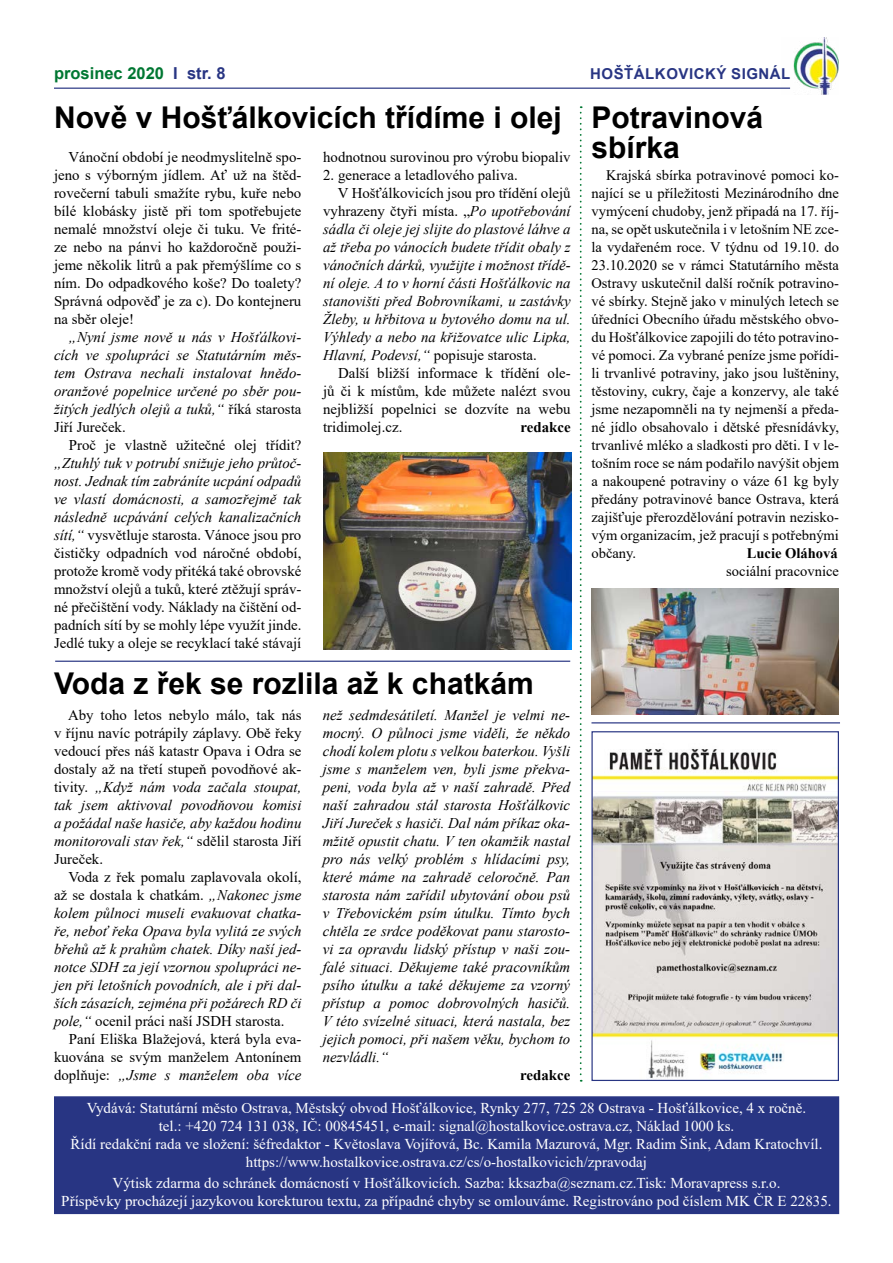
<style>
.page{position:relative;width:893px;height:1263px;background:#fff}
.page>*{position:absolute;margin:0;border:0;box-sizing:border-box;transform-origin:0 0}
.t1{font:700 30px/30px "Arial";color:#000}
.t2{font:700 16.5px "Arial";color:#007732}
.t3{font:15px/18px "Times New Roman";color:#fff;text-align:center}
.t4{font:700 15px "Arial";letter-spacing:.035em;color:#283583}
.t5{font:14.85px/18px "Times New Roman";color:#000;text-align:justify}
.t6{font:italic 14.85px/18px "Times New Roman";color:#000;text-align:justify}
.t7{font:700 14.85px "Times New Roman";color:#000}
.t8{font:14.55px/18px "Times New Roman";color:#000;text-align:justify}
.t9{font:700 14.55px "Times New Roman";color:#000}
.s1{color:#283583}
.s2{font-style:italic}
.s3{font-style:normal}
</style>
<div class="page">
<div style="left:54px;top:1096px;width:785px;height:118px;background:#283583;border:2px solid #283583"></div>
<img style="left:781px;top:37px;width:58px;height:57px">
<hr style="left:54px;top:88px;width:736px;height:1px;background:#283583">
<svg style="left:580px;top:106px;width:2px;height:976px"></svg>
<img style="left:324px;top:452px;width:247px;height:197px">
<img style="left:593px;top:749px;width:244px;height:329px">
<div style="left:591px;top:731px;width:248px;height:350px;border:1px solid #283583"></div>
<hr style="left:55px;top:661px;width:515px;height:1px;background:#283583">
<hr style="left:591px;top:722px;width:249px;height:1px;background:#283583">
<img style="left:591px;top:589px;width:248px;height:126px">
<p class="t2" style="left:54px;top:62px;width:173px">prosinec 2020 <span class="s1">I str. 8</span></p>
<p class="t4" style="left:590px;top:63px;width:202px">HOŠŤÁLKOVICKÝ SIGNÁL</p>
<h1 class="t1" style="left:54px;top:103px;width:509px">Nově v Hošťálkovicích třídíme i olej</h1>
<p class="t5" style="left:323px;top:148px;width:249px">hodnotnou surovinou pro výrobu biopaliv</p>
<p class="t5" style="left:323px;top:166px;width:196px">2. generace a letadlového paliva.</p>
<p class="t5" style="left:338px;top:184px;width:234px">V Hošťálkovicích jsou pro třídění olejů</p>
<p class="t5" style="left:323px;top:202px;width:249px">vyhrazeny čtyři místa. „<span class="s2">Po upotřebování</span></p>
<p class="t6" style="left:323px;top:220px;width:249px">sádla či oleje jej slijte do plastové láhve a</p>
<p class="t6" style="left:323px;top:238px;width:249px">až třeba po vánocích budete třídit obaly z</p>
<p class="t6" style="left:323px;top:256px;width:249px">vánočních dárků, využijte i možnost třídě-</p>
<p class="t6" style="left:323px;top:274px;width:249px">ní oleje. A to v horní části Hošťálkovic na</p>
<p class="t6" style="left:323px;top:292px;width:249px">stanovišti před Bobrovníkami, u zastávky</p>
<p class="t6" style="left:323px;top:310px;width:249px">Žleby, u hřbitova u bytového domu na ul.</p>
<p class="t6" style="left:323px;top:328px;width:249px">Výhledy a nebo na křižovatce ulic Lipka,</p>
<p class="t5" style="left:323px;top:346px;width:215px"><span class="s2">Hlavní, Podevsí,“</span> popisuje starosta.</p>
<p class="t5" style="left:338px;top:364px;width:234px">Další bližší informace k třídění ole-</p>
<p class="t5" style="left:323px;top:382px;width:249px">jů či k místům, kde můžete nalézt svou</p>
<p class="t5" style="left:323px;top:400px;width:249px">nejbližší popelnici se dozvíte na webu</p>
<p class="t5" style="left:323px;top:418px;width:81px">tridimolej.cz.</p>
<p class="t7" style="left:521px;top:416px;width:52px">redakce</p>
<p class="t5" style="left:54px;top:148px;width:249px;text-indent:15px">Vánoční období je neodmyslitelně spo&shy;jeno s výborným jídlem. Ať už na štěd&shy;rovečerní tabuli smažíte rybu, kuře nebo bílé klobásky jistě při tom spotřebujete nemalé množství oleje či tuku. Ve frité&shy;ze nebo na pánvi ho každoročně použi&shy;jeme několik litrů a pak přemýšlíme co s ním. Do odpadkového koše? Do toalety?<br>Správná odpověď je za c). Do kontejneru na sběr oleje!</p>
<p class="t6" style="left:54px;top:328px;width:249px;text-indent:15px">„Nyní jsme nově u nás v Hošťálkovi&shy;cích ve spolupráci se Statutárním měs&shy;tem Ostrava nechali instalovat hnědo&shy;oranžové popelnice určené po sběr pou&shy;žitých jedlých olejů a tuků,“ <span class="s3">říká starosta Jiří Jureček.</span></p>
<p class="t5" style="left:69px;top:436px;width:234px">Proč je vlastně užitečné olej třídit?</p>
<p class="t5" style="left:54px;top:454px;width:249px"><span class="s2">„Ztuhlý tuk v potrubí snižuje jeho průtoč&shy;nost. Jednak tím zabráníte ucpání odpadů ve vlastí domácnosti, a samozřejmě tak následně ucpávání celých kanalizačních sítí,“</span> vysvětluje starosta. Vánoce jsou pro čističky odpadních vod náročné období, protože kromě vody přitéká také obrovské množství olejů a tuků, které ztěžují správ&shy;né přečištění vody. Náklady na čištění od&shy;padních sítí by se mohly lépe využít jinde.<br>Jedlé tuky a oleje se recyklací také stávají</p>
<h1 class="t1" style="left:54px;top:669px;width:481px">Voda z řek se rozlila až k chatkám</h1>
<p class="t5" style="left:54px;top:706px;width:249px;text-indent:14px">Aby toho letos nebylo málo, tak nás v říjnu navíc potrápily záplavy. Obě řeky vedoucí přes náš katastr Opava i Odra se dostaly až na třetí stupeň povodňové ak&shy;tivity. <span class="s2">„Když nám voda začala stoupat, tak jsem aktivoval povodňovou komisi a požádal naše hasiče, aby každou hodinu monitorovali stav řek,“</span> sdělil starosta Jiří Jureček.</p>
<p class="t6" style="left:54px;top:868px;width:249px;text-indent:15px"><span class="s3">Voda z řek pomalu zaplavovala okolí, až se dostala k chatkám.</span> „Nakonec jsme kolem půlnoci museli evakuovat chatka&shy;ře, neboť řeka Opava byla vylitá ze svých břehů až k prahům chatek. Díky naší jed&shy;notce SDH za její vzornou spolupráci ne&shy;jen při letošních povodních, ale i při dal&shy;ších zásazích, zejména při požárech RD či pole,“ <span class="s3">ocenil práci naší JSDH starosta.</span></p>
<p class="t5" style="left:54px;top:1030px;width:249px;text-indent:15px">Paní Eliška Blažejová, která byla eva&shy;kuována se svým manželem Antonínem doplňuje: <span class="s2">„Jsme s manželem oba více</span></p>
<p class="t6" style="left:323px;top:706px;width:249px">než sedmdesátiletí. Manžel je velmi ne&shy;mocný. O půlnoci jsme viděli, že někdo chodí kolem plotu s velkou baterkou. Vyšli jsme s manželem ven, byli jsme překva&shy;peni, voda byla až v naší zahradě. Před naší zahradou stál starosta Hošťálkovic Jiří Jureček s hasiči. Dal nám příkaz oka&shy;mžitě opustit chatu. V ten okamžik nastal pro nás velký problém s hlídacími psy, které máme na zahradě celoročně. Pan starosta nám zařídil ubytování obou psů v Třebovickém psím útulku. Tímto bych chtěla ze srdce poděkovat panu starosto&shy;vi za opravdu lidský přístup v naši zou&shy;falé situaci. Děkujeme také pracovníkům psího útulku a také děkujeme za vzorný přístup a pomoc dobrovolných hasičů.<br>V této svízelné situaci, která nastala, bez jejich pomoci, při našem věku, bychom to nezvládli.“</p>
<p class="t7" style="left:520px;top:1064px;width:52px">redakce</p>
<h1 class="t1" style="left:591px;top:103px;width:173px">Potravinová sbírka</h1>
<p class="t8" style="left:591px;top:166px;width:249px;text-indent:15px">Krajská sbírka potravinové pomoci ko&shy;nající se u příležitosti Mezinárodního dne vymýcení chudoby, jenž připadá na 17. říj&shy;na, se opět uskutečnila i v letošním NE zce&shy;la vydařeném roce. V týdnu od 19.10. do 23.10.2020 se v rámci Statutárního města Ostravy uskutečnil další ročník potravino&shy;vé sbírky. Stejně jako v minulých letech se úředníci Obecního úřadu městského obvo&shy;du Hošťálkovice zapojili do této potravino&shy;vé pomoci. Za vybrané peníze jsme pořídi&shy;li trvanlivé potraviny, jako jsou luštěniny, těstoviny, cukry, čaje a konzervy, ale také jsme nezapomněli na ty nejmenší a předa&shy;né jídlo obsahovalo i dětské přesnídávky, trvanlivé mléko a sladkosti pro děti. I v le&shy;tošním roce se nám podařilo navýšit objem a nakoupené potraviny o váze 61 kg byly předány potravinové bance Ostrava, která zajišťuje přerozdělování potravin nezisko&shy;vým organizacím, jež pracují s potřebnými občany.</p>
<p class="t9" style="left:747px;top:543px;width:92px">Lucie Oláhová</p>
<p class="t8" style="left:726px;top:562px;width:114px">sociální pracovnice</p>
<p class="t3" style="left:71px;top:1098px;width:753px">Vydává: Statutární město Ostrava, Městský obvod Hošťálkovice, Rynky 277, 725 28 Ostrava - Hošťálkovice, 4 x ročně.<br>tel.: +420 724 131 038, IČ: 00845451, e-mail: signal@hostalkovice.ostrava.cz, Náklad 1000 ks.<br>Řídí redakční rada ve složení: šéfredaktor - Květoslava Vojířová, Bc. Kamila Mazurová, Mgr. Radim Šink, Adam Kratochvíl. https://www.hostalkovice.ostrava.cz/cs/o-hostalkovicich/zpravodaj</p>
<p class="t3" style="left:61px;top:1173px;width:772px">Výtisk zdarma do schránek domácností v Hošťálkovicích. Sazba: kksazba@seznam.cz.Tisk: Moravapress s.r.o.<br>Příspěvky procházejí jazykovou korekturou textu, za případné chyby se omlouváme. Registrováno pod číslem MK ČR E 22835.</p>
</div>
